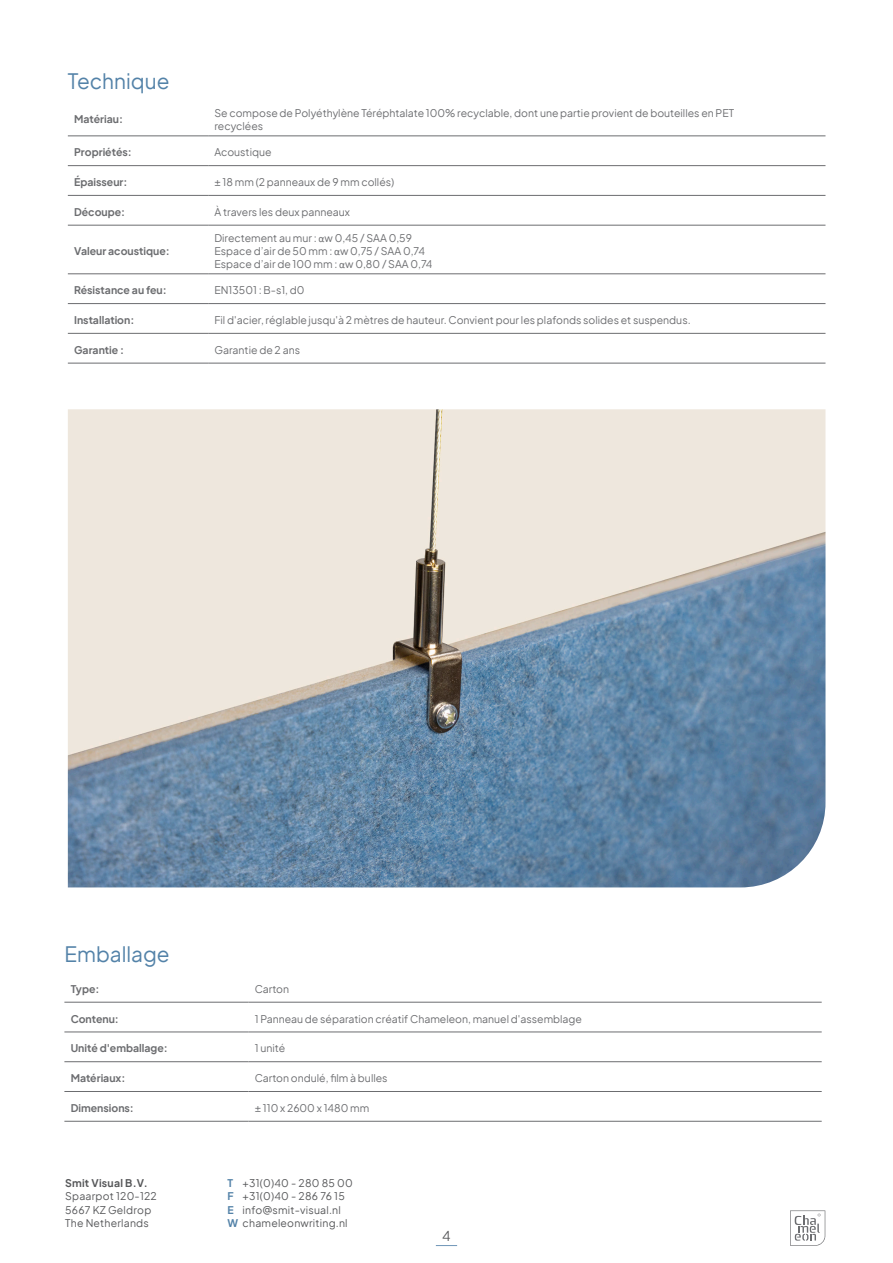
<style>
.page{position:relative;width:893px;height:1263px;background:#fff}
.page>*{position:absolute;margin:0;border:0;box-sizing:border-box;transform-origin:0 0}
.Body{font:21px "Plus Jakarta Sans";color:#5382a8}
.t1{font:13.5px "Plus Jakarta Sans";color:#57585a}
.Tabel{font:10.5px/12.6px "Plus Jakarta Sans";color:#6c6d70}
.Tabel-2{font:700 10.5px "Plus Jakarta Sans";color:#6c6d70}
.Back_Cover_Text{font:10.5px "Plus Jakarta Sans";letter-spacing:.02em;color:#57585a}
.t2{font:700 10.5px "Plus Jakarta Sans";letter-spacing:.02em;color:#57585a}
.s1{font-family:"Calibri"}
.s2{font-weight:700;color:#5382a8}
</style>
<div class="page">
<svg style="left:436px;top:1245px;width:21px;height:1px"></svg>
<svg style="left:790px;top:1210px;width:35px;height:36px"></svg>
<hr style="left:64px;top:1002px;width:184px;height:1px;background:#6c6d70">
<hr style="left:248px;top:1031px;width:574px;height:1px;background:#6c6d70">
<hr style="left:248px;top:1061px;width:574px;height:1px;background:#6c6d70">
<hr style="left:248px;top:1091px;width:574px;height:1px;background:#6c6d70">
<hr style="left:248px;top:1121px;width:574px;height:1px;background:#6c6d70">
<hr style="left:64px;top:1031px;width:184px;height:1px;background:#6c6d70">
<hr style="left:64px;top:1061px;width:184px;height:1px;background:#6c6d70">
<hr style="left:64px;top:1091px;width:184px;height:1px;background:#6c6d70">
<hr style="left:64px;top:1121px;width:184px;height:1px;background:#6c6d70">
<hr style="left:248px;top:1002px;width:574px;height:1px;background:#6c6d70">
<hr style="left:68px;top:165px;width:140px;height:1px;background:#6c6d70">
<hr style="left:208px;top:195px;width:617px;height:1px;background:#6c6d70">
<hr style="left:208px;top:225px;width:617px;height:1px;background:#6c6d70">
<hr style="left:208px;top:273px;width:617px;height:1px;background:#6c6d70">
<hr style="left:208px;top:303px;width:617px;height:1px;background:#6c6d70">
<hr style="left:208px;top:333px;width:617px;height:1px;background:#6c6d70">
<hr style="left:208px;top:363px;width:617px;height:1px;background:#6c6d70">
<hr style="left:68px;top:195px;width:140px;height:1px;background:#6c6d70">
<hr style="left:68px;top:225px;width:140px;height:1px;background:#6c6d70">
<hr style="left:68px;top:273px;width:140px;height:1px;background:#6c6d70">
<hr style="left:68px;top:303px;width:140px;height:1px;background:#6c6d70">
<hr style="left:68px;top:333px;width:140px;height:1px;background:#6c6d70">
<hr style="left:68px;top:363px;width:140px;height:1px;background:#6c6d70">
<hr style="left:208px;top:165px;width:617px;height:1px;background:#6c6d70">
<hr style="left:68px;top:135px;width:140px;height:1px;background:#6c6d70">
<hr style="left:208px;top:135px;width:617px;height:1px;background:#6c6d70">
<img style="left:68px;top:409px;width:757px;height:478px">
<p class="Body" style="left:68px;top:65px;width:103px">Technique</p>
<p class="Tabel-2" style="left:74px;top:111px;width:50px">Matériau:</p>
<p class="Tabel" style="left:214px;top:106px;width:521px">Se compose de Polyéthylène Téréphtalate 100% recyclable, dont une partie provient de bouteilles en PET recyclées</p>
<p class="Tabel-2" style="left:74px;top:144px;width:59px">Propriétés:</p>
<p class="Tabel" style="left:214px;top:145px;width:59px">Acoustique</p>
<p class="Tabel-2" style="left:74px;top:173px;width:55px">Épaisseur:</p>
<p class="Tabel" style="left:214px;top:175px;width:181px">± 18 mm (2 panneaux de 9 mm collés)</p>
<p class="Tabel-2" style="left:74px;top:203px;width:53px">Découpe:</p>
<p class="Tabel" style="left:214px;top:205px;width:137px">À travers les deux panneaux</p>
<p class="Tabel-2" style="left:74px;top:242px;width:97px">Valeur acoustique:</p>
<p class="Tabel" style="left:214px;top:231px;width:219px">Directement au mur : <span class="s1">α</span>w 0,45 / SAA 0,59<br>Espace d’air de 50 mm : <span class="s1">α</span>w 0,75 / SAA 0,74<br>Espace d’air de 100 mm : <span class="s1">α</span>w 0,80 / SAA 0,74</p>
<p class="Tabel-2" style="left:74px;top:281px;width:94px">Résistance au feu:</p>
<p class="Tabel" style="left:214px;top:283px;width:92px">EN13501 : B-s1, d0</p>
<p class="Tabel-2" style="left:74px;top:311px;width:62px">Installation:</p>
<p class="Tabel" style="left:214px;top:313px;width:478px">Fil d'acier, réglable jusqu'à 2 mètres de hauteur. Convient pour les plafonds solides et suspendus.</p>
<p class="Tabel-2" style="left:74px;top:341px;width:52px">Garantie :</p>
<p class="Tabel" style="left:214px;top:343px;width:87px">Garantie de 2 ans</p>
<p class="Body" style="left:64px;top:937px;width:107px">Emballage</p>
<p class="Tabel-2" style="left:71px;top:980px;width:30px">Type:</p>
<p class="Tabel" style="left:255px;top:982px;width:36px">Carton</p>
<p class="Tabel-2" style="left:71px;top:1010px;width:50px">Contenu:</p>
<p class="Tabel" style="left:255px;top:1012px;width:329px">1 Panneau de séparation créatif Chameleon, manuel d'assemblage</p>
<p class="Tabel-2" style="left:71px;top:1039px;width:99px">Unité d'emballage:</p>
<p class="Tabel" style="left:255px;top:1041px;width:32px">1 unité</p>
<p class="Tabel-2" style="left:71px;top:1069px;width:56px">Matériaux:</p>
<p class="Tabel" style="left:255px;top:1071px;width:134px">Carton ondulé, film à bulles</p>
<p class="Tabel-2" style="left:71px;top:1099px;width:65px">Dimensions:</p>
<p class="Tabel" style="left:255px;top:1101px;width:116px">± 110 x 2600 x 1480 mm</p>
<p class="t2" style="left:65px;top:1174px;width:84px">Smit Visual B.V.</p>
<p class="Back_Cover_Text" style="left:65px;top:1188px;width:93px">Spaarpot 120-122</p>
<p class="Back_Cover_Text" style="left:65px;top:1201px;width:88px">5667 KZ Geldrop</p>
<p class="Back_Cover_Text" style="left:65px;top:1215px;width:85px">The Netherlands</p>
<p class="Back_Cover_Text" style="left:228px;top:1174px;width:127px"><span class="s2">T</span> +31(0)40 - 280 85 00</p>
<p class="Back_Cover_Text" style="left:228px;top:1188px;width:119px"><span class="s2">F</span> +31(0)40 - 286 76 15</p>
<p class="Back_Cover_Text" style="left:228px;top:1201px;width:115px"><span class="s2">E</span> info@smit-visual.nl</p>
<p class="Back_Cover_Text" style="left:228px;top:1215px;width:122px"><span class="s2">W</span> chameleonwriting.nl</p>
<p class="t1" style="left:442px;top:1225px;width:10px">4</p>
</div>
